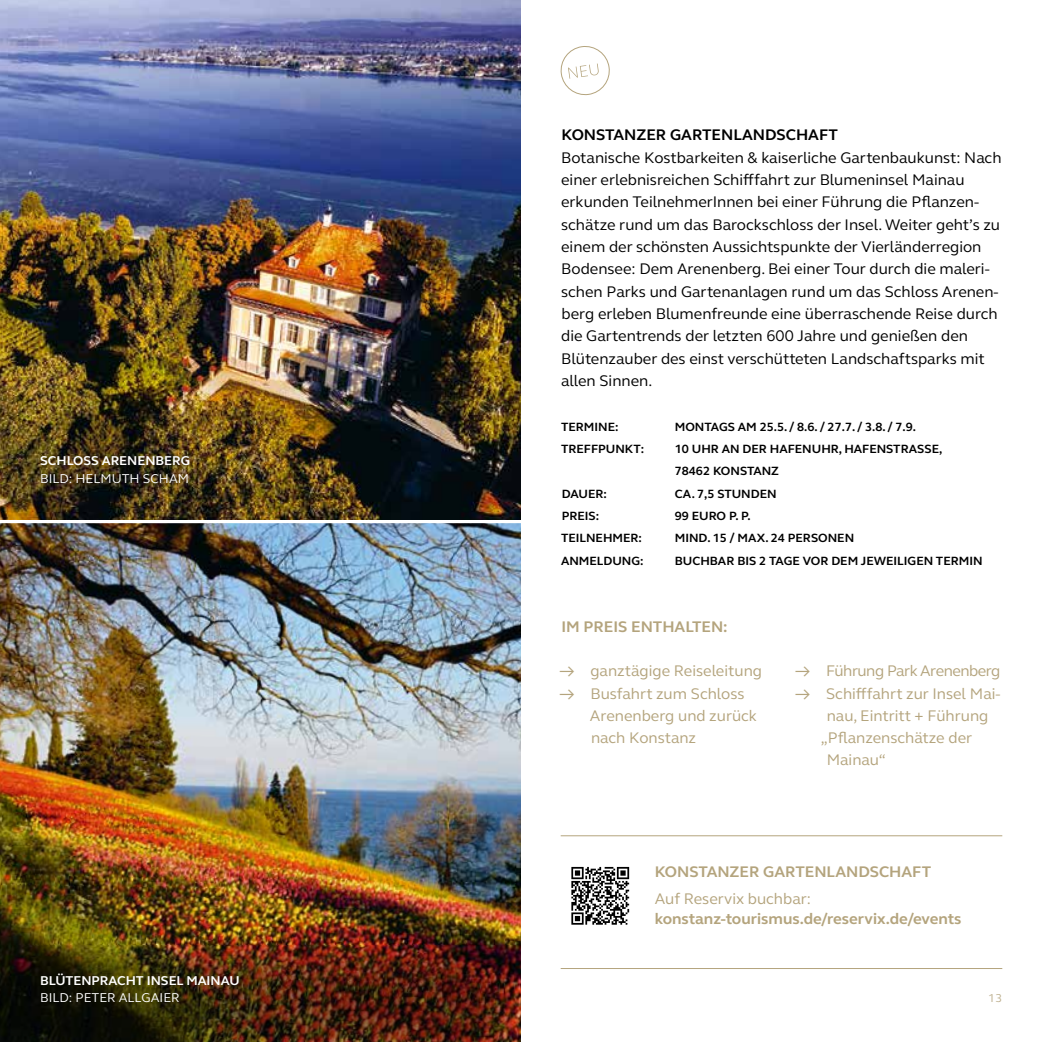
<style>
.page{position:relative;width:1042px;height:1042px;background:#fff}
.page>*{position:absolute;margin:0;border:0;box-sizing:border-box;transform-origin:0 0}
.t1{font:15.75px/22.4px "FS Elliot Pro";color:#000}
.t2{font:15.75px/22.4px "FS Elliot Pro";color:#b4a47d}
.t3{font:700 15.75px "FS Elliot Pro";color:#b4a47d}
.t4{font:700 15.75px "FS Elliot Pro";color:#000}
.t5{font:15.75px "FS Elliot Pro";letter-spacing:-.03em;color:#b4a47d}
.t6{font:700 13.12px "FS Elliot Pro";color:#fff}
.t7{font:13.12px "FS Elliot Pro";color:#fff}
.t8{font:700 12.25px/22.4px "FS Elliot Pro";color:#000}
.t9{font:11.72px "FS Elliot Pro";color:#beb08f}
</style>
<div class="page">
<img style="left:0;top:0;width:521px;height:1042px">
<hr style="left:0;top:520px;width:521px;height:3px;background:#fff">
<svg style="left:560px;top:46px;width:50px;height:50px"></svg>
<svg style="left:571px;top:866px;width:59px;height:59px"></svg>
<svg style="left:571px;top:867px;width:58px;height:57px"></svg>
<hr style="left:561px;top:835px;width:441px;height:1px;background:#b4a47d">
<hr style="left:561px;top:968px;width:441px;height:1px;background:#b4a47d">
<img style="left:0;top:945px;width:520px;height:97px">
<p class="t6" style="left:40px;top:452px;width:151px">SCHLOSS ARENENBERG</p>
<p class="t7" style="left:40px;top:470px;width:150px">BILD: HELMUTH SCHAM</p>
<p class="t6" style="left:40px;top:971px;width:201px">BLÜTENPRACHT INSEL MAINAU</p>
<p class="t7" style="left:40px;top:989px;width:141px">BILD: PETER ALLGAIER</p>
<p class="t4" style="left:561px;top:124px;width:278px">KONSTANZER GARTENLANDSCHAFT</p>
<p class="t1" style="left:561px;top:146px;width:442px">Botanische Kostbarkeiten &amp; kaiserliche Gartenbaukunst: Nach einer erlebnisreichen Schifffahrt zur Blumeninsel Mainau erkunden TeilnehmerInnen bei einer Führung die Pflanzen&shy;schätze rund um das Barockschloss der Insel. Weiter geht’s zu einem der schönsten Aussichtspunkte der Vierländerregion Bodensee: Dem Arenenberg. Bei einer Tour durch die maleri&shy;schen Parks und Gartenanlagen rund um das Schloss Arenen&shy;berg erleben Blumenfreunde eine überraschende Reise durch die Gartentrends der letzten 600 Jahre und genießen den Blütenzauber des einst verschütteten Landschaftsparks mit allen Sinnen.</p>
<p class="t8" style="left:561px;top:415px;width:59px">TERMINE:</p>
<p class="t8" style="left:675px;top:415px;width:243px">MONTAGS AM 25.5. / 8.6. / 27.7. / 3.8. / 7.9.</p>
<p class="t8" style="left:561px;top:437px;width:85px">TREFFPUNKT:</p>
<p class="t8" style="left:675px;top:437px;width:269px">10 UHR AN DER HAFENUHR, HAFENSTRASSE,<br>78462 KONSTANZ</p>
<p class="t8" style="left:562px;top:482px;width:47px">DAUER:</p>
<p class="t8" style="left:675px;top:482px;width:103px">CA. 7,5 STUNDEN</p>
<p class="t8" style="left:562px;top:504px;width:39px">PREIS:</p>
<p class="t8" style="left:675px;top:504px;width:77px">99 EURO P. P.</p>
<p class="t8" style="left:561px;top:527px;width:82px">TEILNEHMER:</p>
<p class="t8" style="left:675px;top:527px;width:181px">MIND. 15 / MAX. 24 PERSONEN</p>
<p class="t8" style="left:561px;top:549px;width:84px">ANMELDUNG:</p>
<p class="t8" style="left:675px;top:549px;width:309px">BUCHBAR BIS 2 TAGE VOR DEM JEWEILIGEN TERMIN</p>
<p class="t3" style="left:561px;top:616px;width:168px">IM PREIS ENTHALTEN:</p>
<p class="t2" style="left:559px;top:659px;width:204px">→ ganztägige Reiseleitung</p>
<p class="t2" style="left:590px;top:681px;width:168px;text-indent:-30px">→ Busfahrt zum Schloss<br>Arenenberg und zurück nach Konstanz</p>
<p class="t5" style="left:795px;top:660px;width:207px">→ Führung Park Arenenberg</p>
<p class="t2" style="left:795px;top:681px;width:207px">→ Schifffahrt zur Insel Mai-</p>
<p class="t2" style="left:827px;top:704px;width:163px">nau, Eintritt + Führung</p>
<p class="t2" style="left:821px;top:726px;width:153px">„Pflanzenschätze der</p>
<p class="t2" style="left:826px;top:748px;width:61px">Mainau“</p>
<p class="t3" style="left:655px;top:861px;width:278px">KONSTANZER GARTENLANDSCHAFT</p>
<p class="t2" style="left:655px;top:887px;width:158px">Auf Reservix buchbar:</p>
<p class="t3" style="left:655px;top:908px;width:308px">konstanz-tourismus.de/reservix.de/events</p>
<p class="t9" style="left:988px;top:990px;width:15px">13</p>
</div>
